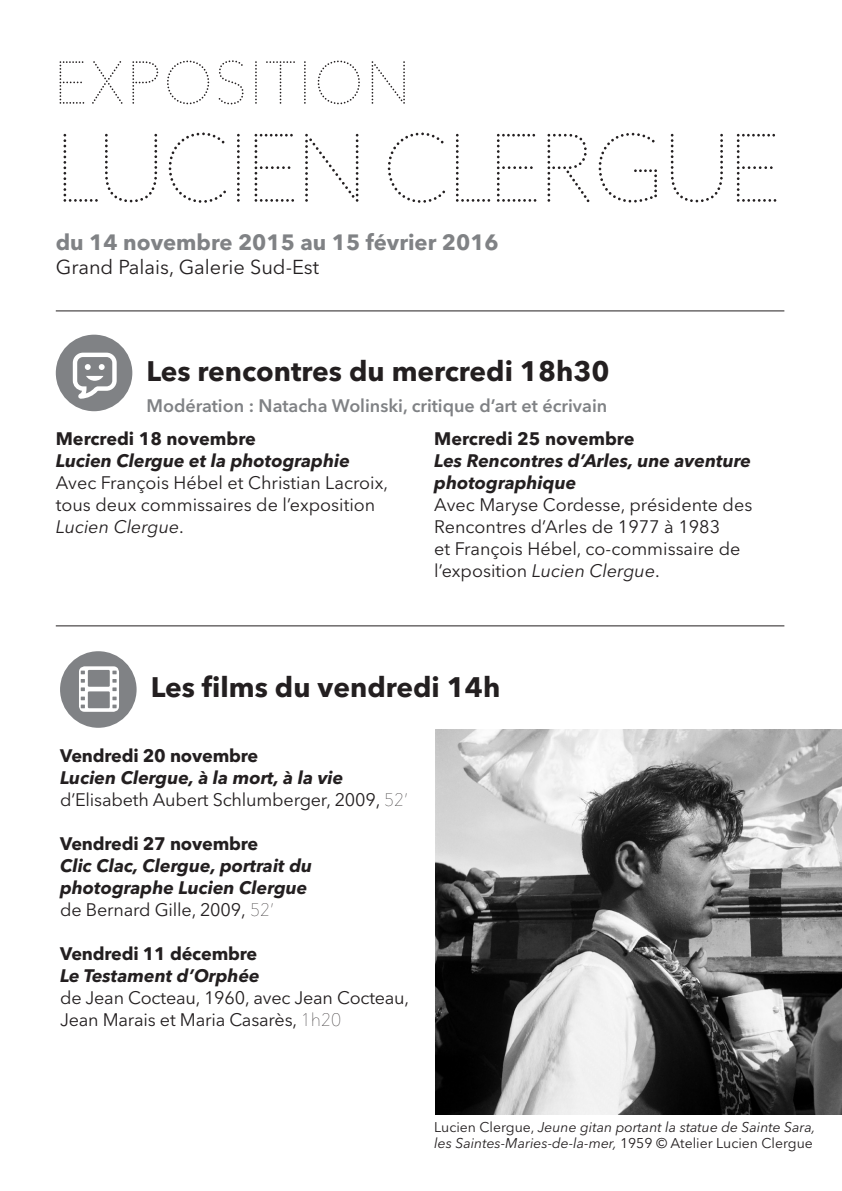
<style>
.page{position:relative;width:842px;height:1191px;background:#fff}
.page>*{position:absolute;margin:0;border:0;box-sizing:border-box;transform-origin:0 0}
.t1{font:96px "RMNGP Constellation Grande";letter-spacing:-.06em;color:#231f20}
.t2{font:60px "RMNGP Constellation Grande";letter-spacing:.01em;color:#231f20}
.t3{font:700 28px "Avenir Next LT Pro";color:#231f20}
.t4{font:700 22px "Avenir Next LT Pro";color:#808285}
.t5{font:20px "Avenir Next LT Pro";color:#231f20}
.t6{font:18px/22px "Avenir Next LT Pro";color:#231f20}
.t7{font:italic 700 18px/22px "Avenir Next LT Pro";color:#231f20}
.t8{font:700 18px "Avenir Next LT Pro";letter-spacing:-.01em;color:#231f20}
.t9{font:600 18px "Avenir Next LT Pro";color:#808285}
.t10{font:italic 14px/16px "Avenir Next LT Pro";color:#231f20}
.s1{font-style:italic}
.s2{font-weight:700;font-style:italic}
.s3{font-weight:200}
.s4{font-weight:400;font-style:normal}
.s5{font-weight:200;font-style:normal}
.s6{font-style:normal}
</style>
<div class="page">
<hr style="left:56px;top:310px;width:728px;height:1px;background:#231f20">
<hr style="left:56px;top:625px;width:728px;height:1px;background:#231f20">
<div style="left:56px;top:335px;width:76px;height:76px;background:#808285;border-radius:50%"></div>
<svg style="left:73px;top:353px;width:44px;height:46px"></svg>
<div style="left:60px;top:651px;width:77px;height:77px;background:#808285;border-radius:50%"></div>
<svg style="left:79px;top:666px;width:40px;height:46px"></svg>
<img style="left:436px;top:729px;width:406px;height:385px">
<h2 class="t2" style="left:53px;top:35px;width:359px">EXPOSITION</h2>
<h1 class="t1" style="left:53px;top:92px;width:731px">LUCIEN CLERGUE</h1>
<p class="t4" style="left:56px;top:229px;width:444px">du 14 novembre 2015 au 15 février 2016</p>
<p class="t5" style="left:56px;top:255px;width:265px">Grand Palais, Galerie Sud-Est</p>
<h3 class="t3" style="left:147px;top:354px;width:465px">Les rencontres du mercredi 18h30</h3>
<p class="t9" style="left:147px;top:395px;width:462px">Modération : Natacha Wolinski, critique d’art et écrivain</p>
<p class="t8" style="left:56px;top:428px;width:202px">Mercredi 18 novembre</p>
<p class="t7" style="left:56px;top:450px;width:296px">Lucien Clergue et la photographie</p>
<p class="t6" style="left:56px;top:472px;width:334px">Avec François Hébel et Christian Lacroix, tous deux commissaires de l’exposition<br><span class="s1">Lucien Clergue</span>.</p>
<p class="t8" style="left:434px;top:428px;width:202px">Mercredi 25 novembre</p>
<p class="t7" style="left:434px;top:450px;width:318px">Les Rencontres d’Arles, une aventure photographique</p>
<p class="t6" style="left:434px;top:494px;width:320px">Avec Maryse Cordesse, présidente des Rencontres d’Arles de 1977 à 1983<br>et François Hébel, co-commissaire de l’exposition <span class="s1">Lucien Clergue</span>.</p>
<h3 class="t3" style="left:151px;top:670px;width:351px">Les films du vendredi 14h</h3>
<p class="t8" style="left:60px;top:745px;width:200px">Vendredi 20 novembre</p>
<p class="t6" style="left:60px;top:767px;width:350px"><span class="s2">Lucien Clergue, à la mort, à la vie </span>d’Elisabeth Aubert Schlumberger, 2009, <span class="s3">52’</span></p>
<p class="t8" style="left:60px;top:833px;width:200px">Vendredi 27 novembre</p>
<p class="t7" style="left:60px;top:854px;width:254px">Clic Clac, Clergue, portrait du photographe Lucien Clergue <span class="s4">de Bernard Gille, 2009,</span> <span class="s5">52’</span></p>
<p class="t8" style="left:60px;top:943px;width:199px">Vendredi 11 décembre</p>
<p class="t7" style="left:60px;top:964px;width:201px">Le Testament d’Orphée</p>
<p class="t6" style="left:60px;top:987px;width:351px">de Jean Cocteau, 1960, avec Jean Cocteau,<br>Jean Marais et Maria Casarès, <span class="s3">1h20</span></p>
<p class="t10" style="left:434px;top:1118px;width:383px"><span class="s6">Lucien Clergue,</span> Jeune gitan portant la statue de Sainte Sara, les Saintes-Maries-de-la-mer, <span class="s6">1959 © Atelier Lucien Clergue</span></p>
</div>
